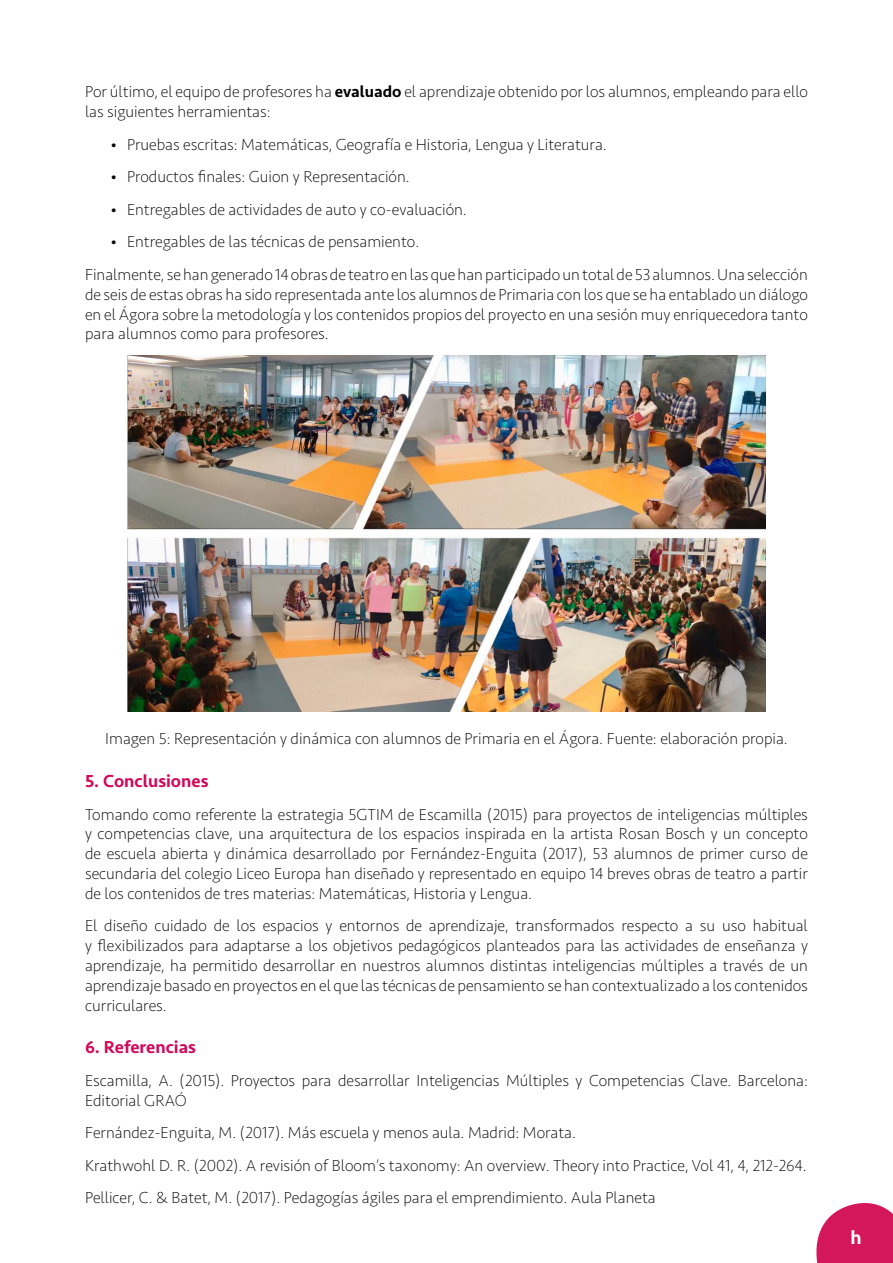
<style>
.page{position:relative;width:893px;height:1263px;background:#fff}
.page>*{position:absolute;margin:0;border:0;box-sizing:border-box;transform-origin:0 0}
.t1{font:500 19.5px "Seravek";color:#fff}
.t2{font:500 18px "Seravek";color:#d2085a}
.t3{font:200 16.5px/19.8px "Seravek";color:#000}
.s1{font-weight:500}
</style>
<div class="page">
<svg style="left:816px;top:1203px;width:77px;height:60px;background:#d93570"></svg>
<img style="left:128px;top:355px;width:637px;height:356px">
<p class="t3" style="left:85px;top:82px;width:724px">Por último, el equipo de profesores ha <span class="s1">evaluado</span> el aprendizaje obtenido por los alumnos, empleando para ello las siguientes herramientas:</p>
<p class="t3" style="left:111px;top:135px;width:498px">• Pruebas escritas: Matemáticas, Geografía e Historia, Lengua y Literatura.</p>
<p class="t3" style="left:111px;top:167px;width:301px">• Productos finales: Guion y Representación.</p>
<p class="t3" style="left:111px;top:200px;width:358px">• Entregables de actividades de auto y co-evaluación.</p>
<p class="t3" style="left:85px;top:226px;width:724px;line-height:32.5px;text-indent:25px">• Entregables de las técnicas de pensamiento.<br>Finalmente, se han generado 14 obras de teatro en las que han participado un total de 53 alumnos. Una selección</p>
<p class="t3" style="left:85px;top:285px;width:724px;text-align:justify">de seis de estas obras ha sido representada ante los alumnos de Primaria con los que se ha entablado un diálogo en el Ágora sobre la metodología y los contenidos propios del proyecto en una sesión muy enriquecedora tanto para alumnos como para profesores.</p>
<p class="t3" style="left:105px;top:729px;width:684px">Imagen 5: Representación y dinámica con alumnos de Primaria en el Ágora. Fuente: elaboración propia.</p>
<p class="t2" style="left:85px;top:770px;width:125px">5. Conclusiones</p>
<p class="t3" style="left:85px;top:804px;width:724px;text-align:justify">Tomando como referente la estrategia 5GTIM de Escamilla (2015) para proyectos de inteligencias múltiples y competencias clave, una arquitectura de los espacios inspirada en la artista Rosan Bosch y un concepto de escuela abierta y dinámica desarrollado por Fernández-Enguita (2017), 53 alumnos de primer curso de secundaria del colegio Liceo Europa han diseñado y representado en equipo 14 breves obras de teatro a partir de los contenidos de tres materias: Matemáticas, Historia y Lengua.</p>
<p class="t3" style="left:85px;top:916px;width:724px;text-align:justify">El diseño cuidado de los espacios y entornos de aprendizaje, transformados respecto a su uso habitual y flexibilizados para adaptarse a los objetivos pedagógicos planteados para las actividades de enseñanza y aprendizaje, ha permitido desarrollar en nuestros alumnos distintas inteligencias múltiples a través de un aprendizaje basado en proyectos en el que las técnicas de pensamiento se han contextualizado a los contenidos curriculares.</p>
<p class="t2" style="left:85px;top:1036px;width:112px">6. Referencias</p>
<p class="t3" style="left:85px;top:1071px;width:724px">Escamilla, A. (2015). Proyectos para desarrollar Inteligencias Múltiples y Competencias Clave. Barcelona:<br>Editorial GRAÓ</p>
<p class="t3" style="left:85px;top:1117px;width:723px;line-height:32.5px">Fernández-Enguita, M. (2017). Más escuela y menos aula. Madrid: Morata.<br>Krathwohl D. R. (2002). A revisión of Bloom’s taxonomy: An overview. Theory into Practice, Vol 41, 4, 212-264.<br>Pellicer, C. &amp; Batet, M. (2017). Pedagogías ágiles para el emprendimiento. Aula Planeta</p>
<p class="t1" style="left:850px;top:1225px;width:13px">h</p>
</div>
